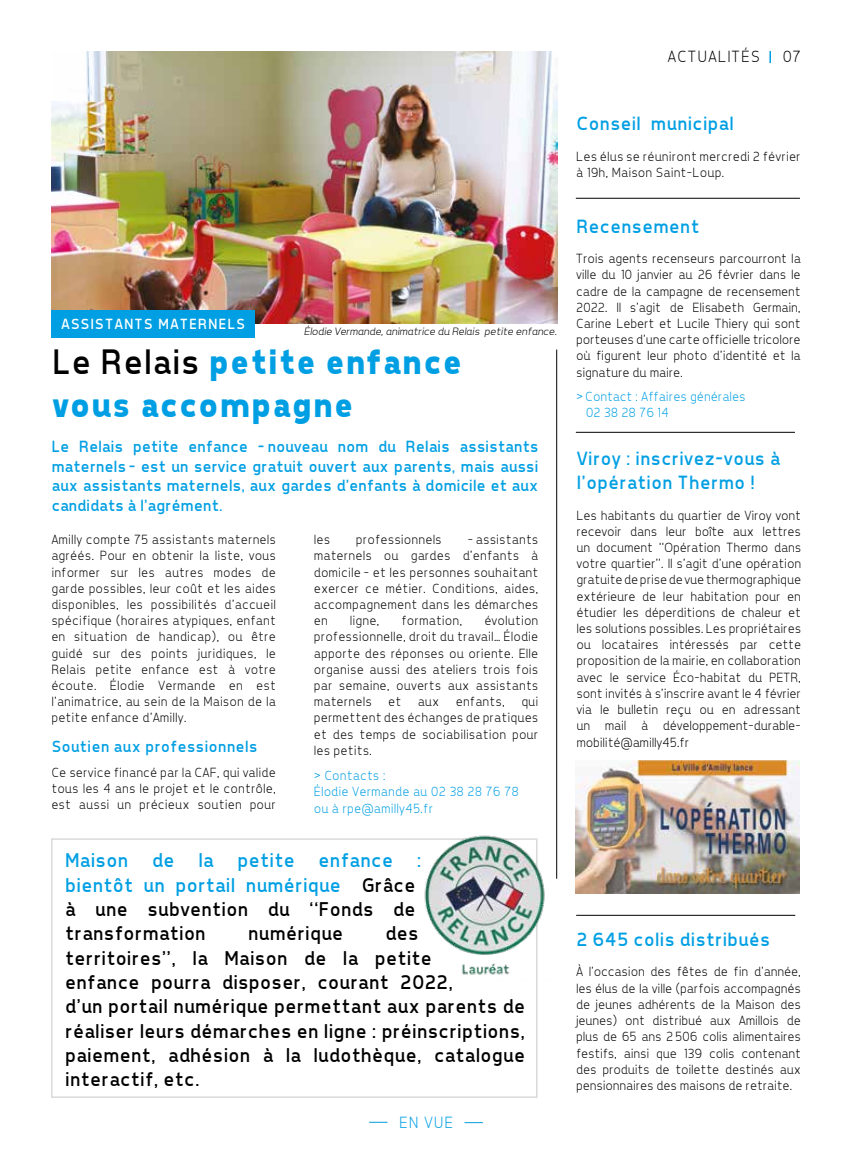
<style>
.page{position:relative;width:851px;height:1149px;background:#fff}
.page>*{position:absolute;margin:0;border:0;box-sizing:border-box;transform-origin:0 0}
.t1{font:700 36px/43.2px "Tepeno Sans";letter-spacing:.05em;color:#009fe3}
.t2{font:20.25px/24.3px "Tepeno Sans";letter-spacing:.045em;color:#000}
.t3{font:20.25px/24.3px "Tepeno Sans";letter-spacing:.045em;color:#009fe3}
.t4{font:19.5px/23.4px "Tepeno Sans";letter-spacing:.05em;color:#009fe3}
.t5{font:16.5px/19.8px "Tepeno Sans";letter-spacing:.035em;color:#009fe3;text-align:justify}
.t6{font:300 16.5px "Tepeno Sans";letter-spacing:.1em;color:#000}
.t7{font:300 16.5px "Tepeno Sans";color:#009fe3}
.t8{font:15px "Tepeno Sans";letter-spacing:.1em;color:#fff}
.t9{font:300 13.5px/16.2px "Tepeno Sans";letter-spacing:.05em;color:#000;text-align:justify}
.t10{font:300 13.5px/16.2px "Tepeno Sans";letter-spacing:.05em;color:#009fe3}
.t11{font:italic 300 10.8px "Tepeno Sans";letter-spacing:.005em;color:#000;scale:1.11 1}
.s1{font-weight:400;color:#000}
.s2{color:#000}
</style>
<div class="page">
<img style="left:51px;top:51px;width:506px;height:273px">
<svg style="left:769px;top:51px;width:1px;height:12px"></svg>
<hr style="left:556px;top:349px;width:1px;height:529px;background:#000">
<hr style="left:575px;top:432px;width:219px;height:1px;background:#000">
<hr style="left:576px;top:914px;width:219px;height:1px;background:#000">
<hr style="left:575px;top:198px;width:224px;height:1px;background:#000">
<svg style="left:369px;top:1121px;width:18px;height:1px"></svg>
<div style="left:51px;top:838px;width:486px;height:259px;border:2px solid #dadada"></div>
<div style="left:51px;top:310px;width:203px;height:27px;background:#009fe3"></div>
<img style="left:575px;top:760px;width:224px;height:133px">
<img style="left:415px;top:832px;width:143px;height:146px">
<p class="t6" style="left:667px;top:47px;width:93px">ACTUALITÉS</p>
<p class="t6" style="left:782px;top:47px;width:19px">07</p>
<p class="t8" style="left:61px;top:315px;width:185px">ASSISTANTS MATERNELS</p>
<p class="t11" style="left:303px;top:324px;width:229px">Élodie Vermande, animatrice du Relais petite enfance.</p>
<h1 class="t1" style="left:51px;top:339px;width:410px"><span class="s1">Le Relais</span> petite enfance vous accompagne</h1>
<p class="t5" style="left:51px;top:436px;width:488px">Le Relais petite enfance – nouveau nom du Relais assistants maternels – est un service gratuit ouvert aux parents, mais aussi aux assistants maternels, aux gardes d’enfants à domicile et aux candidats à l’agrément.</p>
<p class="t9" style="left:51px;top:531px;width:225px">Amilly compte 75 assistants maternels agréés. Pour en obtenir la liste, vous informer sur les autres modes de garde possibles, leur coût et les aides disponibles, les possibilités d’accueil spécifique (horaires atypiques, enfant en situation de handicap), ou être guidé sur des points juridiques, le Relais petite enfance est à votre écoute. Élodie Vermande en est l’animatrice, au sein de la Maison de la petite enfance d’Amilly.</p>
<p class="t5" style="left:51px;top:736px;width:207px">Soutien aux professionnels</p>
<p class="t9" style="left:51px;top:763px;width:225px">Ce service financé par la CAF, qui valide tous les 4 ans le projet et le contrôle, est aussi un précieux soutien pour</p>
<p class="t9" style="left:313px;top:531px;width:17px">les</p>
<p class="t9" style="left:355px;top:531px;width:87px">professionnels</p>
<p class="t9" style="left:313px;top:531px;width:225px;text-indent:154px">– assistants maternels ou gardes d’enfants à domicile – et les personnes souhaitant exercer ce métier. Conditions, aides, accompagnement dans les démarches en</p>
<p class="t9" style="left:313px;top:612px;width:225px;text-indent:170px">évolution professionnelle, droit du travail… Élodie apporte des réponses ou oriente. Elle organise aussi des ateliers trois fois par semaine, ouverts aux assistants maternels</p>
<p class="t9" style="left:349px;top:612px;width:31px">ligne,</p>
<p class="t9" style="left:401px;top:612px;width:62px">formation,</p>
<p class="t9" style="left:313px;top:693px;width:225px;text-indent:207px">qui permettent des échanges de pratiques et des temps de sociabilisation pour les petits.</p>
<p class="t9" style="left:388px;top:693px;width:14px">et</p>
<p class="t9" style="left:417px;top:693px;width:23px">aux</p>
<p class="t9" style="left:455px;top:693px;width:50px">enfants,</p>
<p class="t10" style="left:313px;top:766px;width:206px">&gt; Contacts :<br>Élodie Vermande au 02 38 28 76 78 ou à rpe@amilly45.fr</p>
<h2 class="t3" style="left:64px;top:847px;width:357px">Maison de la petite enfance : bientôt un portail numérique <span class="s2">Grâce à une subvention du ‘‘Fonds de transformation</span></h2>
<p class="t2" style="left:64px;top:920px;width:460px;text-indent:320px">des territoires’’, la Maison de la petite<br>enfance pourra disposer, courant 2022,<br>d’un portail numérique permettant aux parents de réaliser leurs démarches en ligne : préinscriptions, paiement, adhésion à la ludothèque, catalogue interactif, etc.</p>
<h2 class="t2" style="left:247px;top:920px;width:96px">numérique</h2>
<p class="t7" style="left:399px;top:1112px;width:55px">EN VUE</p>
<h3 class="t4" style="left:575px;top:112px;width:158px">Conseil municipal</h3>
<p class="t9" style="left:575px;top:148px;width:225px">Les élus se réuniront mercredi 2 février à 19h, Maison Saint-Loup.</p>
<h3 class="t4" style="left:575px;top:214px;width:124px">Recensement</h3>
<p class="t9" style="left:575px;top:250px;width:225px">Trois agents recenseurs parcourront la ville du 10 janvier au 26 février dans le cadre de la campagne de recensement 2022. Il s’agit de Elisabeth Germain, Carine Lebert et Lucile Thiery qui sont porteuses d’une carte officielle tricolore où figurent leur photo d’identité et la signature du maire.</p>
<p class="t10" style="left:585px;top:388px;width:161px;text-indent:-10px">&gt; Contact : Affaires générales<br>02 38 28 76 14</p>
<h3 class="t4" style="left:576px;top:446px;width:204px">Viroy : inscrivez-vous à l’opération Thermo !</h3>
<p class="t9" style="left:576px;top:506px;width:225px">Les habitants du quartier de Viroy vont recevoir dans leur boîte aux lettres un document ‘‘Opération Thermo dans votre quartier’’. Il s’agit d’une opération gratuite de prise de vue thermographique extérieure de leur habitation pour en étudier les déperditions de chaleur et les solutions possibles. Les propriétaires ou locataires intéressés par cette proposition de la mairie, en collaboration avec le service Éco-habitat du PETR, sont invités à s’inscrire avant le 4 février via le bulletin reçu ou en adressant un mail à développement-durable&shy;mobilité@amilly45.fr</p>
<h3 class="t4" style="left:575px;top:926px;width:195px">2 645 colis distribués</h3>
<p class="t9" style="left:575px;top:963px;width:226px">À l’occasion des fêtes de fin d’année, les élus de la ville (parfois accompagnés de jeunes adhérents de la Maison des jeunes) ont distribué aux Amillois de plus de 65 ans 2 506 colis alimentaires festifs, ainsi que 139 colis contenant des produits de toilette destinés aux pensionnaires des maisons de retraite.</p>
</div>
